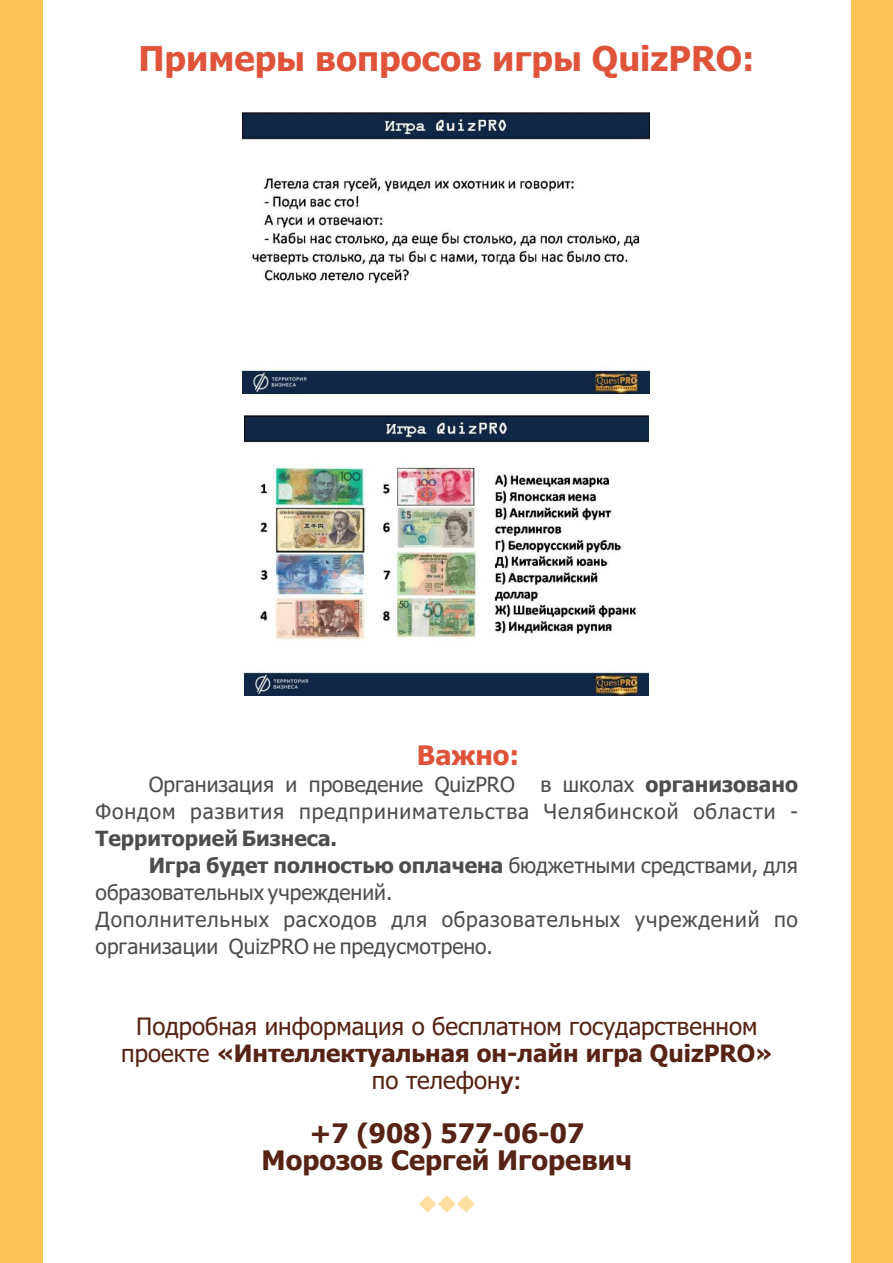
<style>
.page{position:relative;width:893px;height:1263px;background:#fff}
.page>*{position:absolute;margin:0;border:0;box-sizing:border-box;transform-origin:0 0}
.t1{font:700 34.2px "Tahoma";color:#df533a}
.t2{font:700 27px/27px "Tahoma";color:#562314;text-align:center}
.t3{font:700 27px "Tahoma";color:#df533a}
.t4{font:24px/27px "Tahoma";color:#562314;text-align:center}
.t5{font:21px/27px "Tahoma";letter-spacing:.035em;color:#4d4d4d;text-align:right}
.t6{font:700 21px "Tahoma";color:#4d4d4d}
.t7{font:21px "Tahoma";color:#4d4d4d}
.s1{font-weight:700}
.s2{font-weight:400}
.s3{font-family:"Arial";font-weight:700}
</style>
<div class="page">
<div style="left:0;top:0;width:43px;height:1263px;background:#fec357"></div>
<div style="left:851px;top:0;width:42px;height:1263px;background:#fec357"></div>
<img style="left:243px;top:112px;width:406px;height:282px">
<img style="left:244px;top:415px;width:405px;height:281px">
<svg style="left:419px;top:1195px;width:56px;height:18px"></svg>
<h1 class="t1" style="left:138px;top:45px;width:618px">Примеры вопросов игры QuizPRO:</h1>
<p class="t3" style="left:417px;top:744px;width:104px">Важно:</p>
<p class="t5" style="left:96px;top:772px;width:704px">Организация и проведение QuizPRO в школах <span class="s1">организовано<br></span>Фондом развития предпринимательства Челябинской области -</p>
<p class="t6" style="left:96px;top:830px;width:243px">Территорией Бизнеса.</p>
<p class="t6" style="left:149px;top:857px;width:651px">Игра будет полностью оплачена <span class="s2">бюджетными средствами, для</span></p>
<p class="t7" style="left:96px;top:884px;width:298px">образовательных учреждений.</p>
<p class="t5" style="left:96px;top:907px;width:704px">Дополнительных расходов для образовательных учреждений по</p>
<p class="t7" style="left:96px;top:938px;width:399px">организации QuizPRO не предусмотрено.</p>
<p class="t4" style="left:121px;top:1014px;width:652px">Подробная информация о бесплатном государственном проекте <span class="s1">«Интеллектуальная он-лайн игра QuizPRO» </span>по телефон<span class="s3">у:</span></p>
<p class="t2" style="left:262px;top:1122px;width:372px">+7 (908) 577-06-07<br>Морозов Сергей Игоревич</p>
</div>
